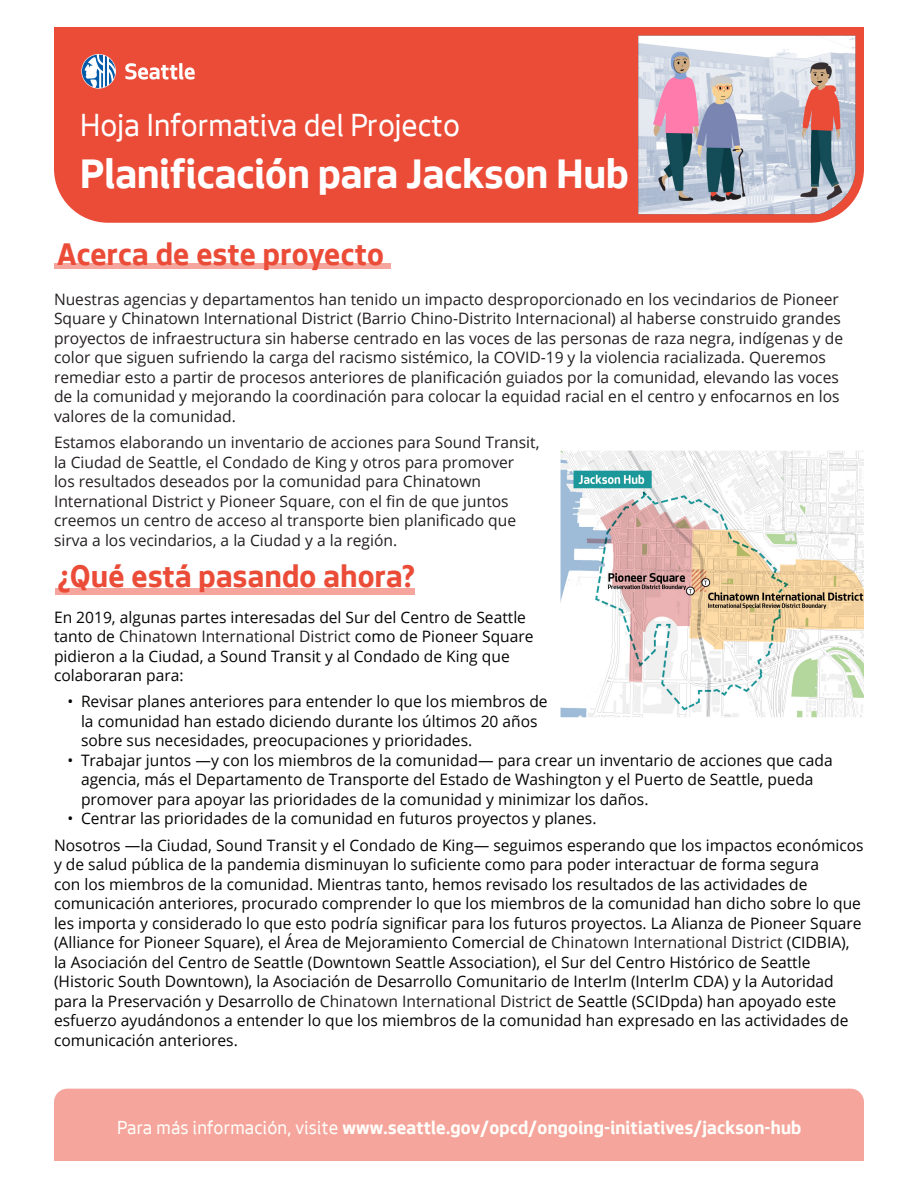
<style>
.page{position:relative;width:918px;height:1188px;background:#fff}
.page>*{position:absolute;margin:0;border:0;box-sizing:border-box;transform-origin:0 0}
.t1{font:700 43.5px "Seattle Text";color:#fff}
.body{font:700 33px "Seattle Text";letter-spacing:.01em;color:#eb4c38}
.t2{font:33px "Seattle Text";color:#fff}
.body-2{font:700 19.5px "Seattle Text";letter-spacing:.01em;color:#fffefa}
.body-3{font:15.75px/19.5px "Open Sans";color:#040503}
.body-4{font:15.75px/19.5px "Open Sans";color:#231f20}
.s1{color:#231f20}
.s2{font-weight:400}
</style>
<div class="page">
<svg style="left:560px;top:450px;width:304px;height:268px"></svg>
<div style="left:54px;top:27px;width:810px;height:196px;background:#eb4c38"></div>
<div style="left:54px;top:1089px;width:810px;height:72px;background:#f5a59c"></div>
<svg style="left:125px;top:63px;width:70px;height:17px"></svg>
<svg style="left:81px;top:54px;width:35px;height:35px"></svg>
<div style="left:55px;top:588px;width:360px;height:7px;background:#f5a59c"></div>
<div style="left:54px;top:264px;width:337px;height:5px;background:#f5a59c"></div>
<img style="left:638px;top:36px;width:217px;height:178px">
<p class="t2" style="left:80px;top:104px;width:381px">Hoja Informativa del Projecto</p>
<p class="t1" style="left:80px;top:143px;width:550px">Planificación para Jackson Hub</p>
<p class="body" style="left:57px;top:232px;width:329px">Acerca de este proyecto</p>
<p class="body-4" style="left:54px;top:289px;width:791px">Nuestras agencias y departamentos han tenido un impacto desproporcionado en los vecindarios de Pioneer Square y Chinatown International District (Barrio Chino-Distrito Internacional) al haberse construido grandes proyectos de infraestructura sin haberse centrado en las voces de las personas de raza negra, indígenas y de color que siguen sufriendo la carga del racismo sistémico, la COVID-19 y la violencia racializada. Queremos remediar esto a partir de procesos anteriores de planificación guiados por la comunidad, elevando las voces de la comunidad y mejorando la coordinación para colocar la equidad racial en el centro y enfocarnos en los valores de la comunidad.</p>
<p class="body-4" style="left:54px;top:432px;width:487px">Estamos elaborando un inventario de acciones para Sound Transit, la Ciudad de Seattle, el Condado de King y otros para promover<br>los resultados deseados por la comunidad para Chinatown International District y Pioneer Square, con el fin de que juntos creemos un centro de acceso al transporte bien planificado que sirva a los vecindarios, a la Ciudad y a la región.</p>
<p class="body" style="left:58px;top:554px;width:359px">¿Qué está pasando ahora?</p>
<p class="body-3" style="left:54px;top:607px;width:481px">En 2019, algunas partes interesadas del Sur del Centro de Seattle tanto de <span class="s1">Chinatown International District</span> como de Pioneer Square pidieron a la Ciudad, a Sound Transit y al Condado de King que colaboraran para:</p>
<p class="body-3" style="left:81px;top:691px;width:468px;text-indent:-14px">• Revisar planes anteriores para entender lo que los miembros de la comunidad han estado diciendo durante los últimos 20 años sobre sus necesidades, preocupaciones y prioridades.</p>
<p class="body-3" style="left:81px;top:750px;width:753px;text-indent:-14px">• Trabajar juntos —y con los miembros de la comunidad— para crear un inventario de acciones que cada agencia, más el Departamento de Transporte del Estado de Washington y el Puerto de Seattle, pueda promover para apoyar las prioridades de la comunidad y minimizar los daños.</p>
<p class="body-3" style="left:68px;top:808px;width:530px">• Centrar las prioridades de la comunidad en futuros proyectos y planes.</p>
<p class="body-3" style="left:54px;top:835px;width:811px">Nosotros —la Ciudad, Sound Transit y el Condado de King— seguimos esperando que los impactos económicos y de salud pública de la pandemia disminuyan lo suficiente como para poder interactuar de forma segura<br>con los miembros de la comunidad. Mientras tanto, hemos revisado los resultados de las actividades de comunicación anteriores, procurado comprender lo que los miembros de la comunidad han dicho sobre lo que les importa y considerado lo que esto podría significar para los futuros proyectos. La Alianza de Pioneer Square (Alliance for Pioneer Square), el Área de Mejoramiento Comercial de <span class="s1">Chinatown International District</span> (CIDBIA), la Asociación del Centro de Seattle (Downtown Seattle Association), el Sur del Centro Histórico de Seattle (Historic South Downtown), la Asociación de Desarrollo Comunitario de InterIm (InterIm CDA) y la Autoridad para la Preservación y Desarrollo de <span class="s1">Chinatown International District</span> de Seattle (SCIDpda) han apoyado este esfuerzo ayudándonos a entender lo que los miembros de la comunidad han expresado en las actividades de comunicación anteriores.</p>
<p class="body-2" style="left:117px;top:1114px;width:686px"><span class="s2">Para más información, visite</span> www.seattle.gov/opcd/ongoing-initiatives/jackson-hub</p>
</div>
